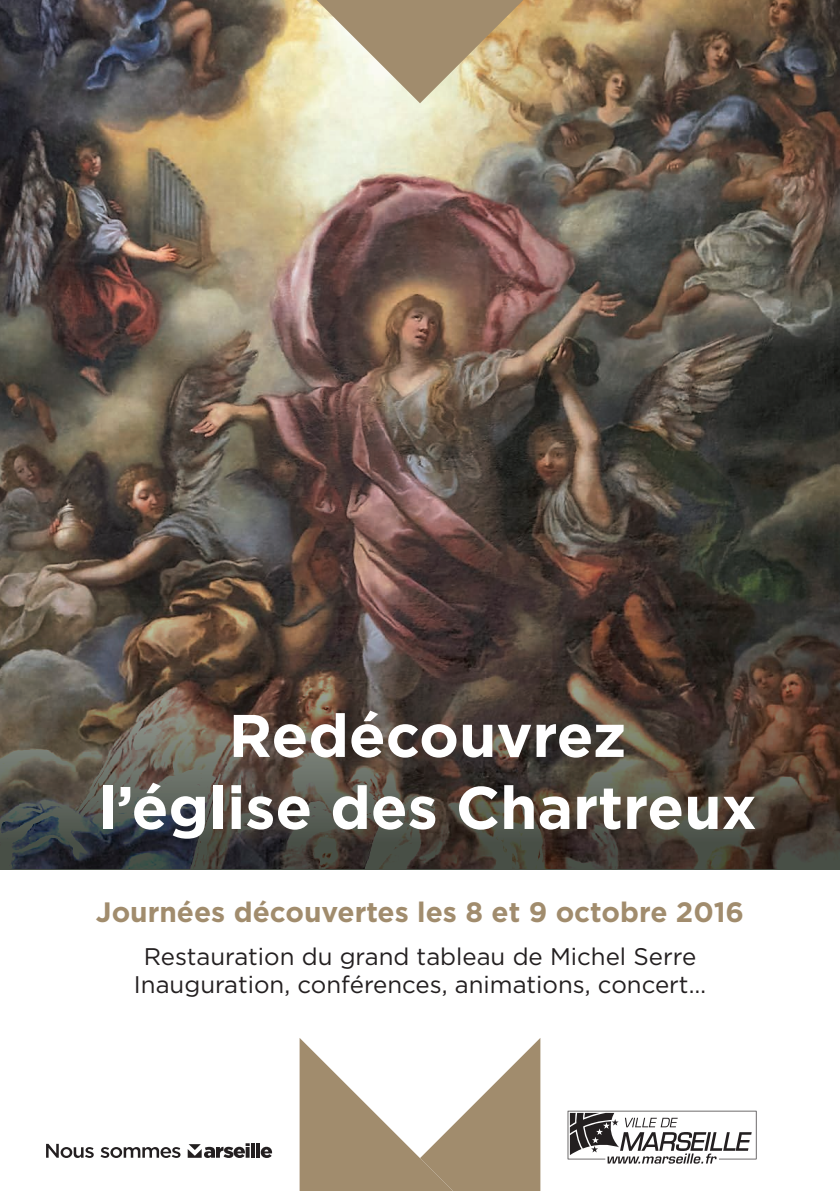
<style>
.page{position:relative;width:840px;height:1191px;background:#fff}
.page>*{position:absolute;margin:0;border:0;box-sizing:border-box;transform-origin:0 0}
.t1{font:700 60px/72px "Gotham";color:#fff;text-align:center}
.t2{font:700 28px "Gotham";color:#a18c6d}
.t3{font:24px/28.8px "Gotham";color:#231f20;text-align:center}
</style>
<div class="page">
<img style="left:0;top:0;width:839px;height:497px">
<svg style="left:316px;top:0;width:207px;height:103px;background:#c2b392"></svg>
<svg style="left:299px;top:1038px;width:241px;height:153px"></svg>
<img style="left:0;top:497px;width:839px;height:372px">
<svg style="left:567px;top:1110px;width:189px;height:53px"></svg>
<svg style="left:46px;top:1143px;width:48px;height:15px"></svg>
<svg style="left:100px;top:1147px;width:80px;height:11px"></svg>
<hr style="left:251px;top:1143px;width:4px;height:14px;background:#231f20">
<hr style="left:256px;top:1143px;width:4px;height:14px;background:#231f20">
<svg style="left:260px;top:1146px;width:12px;height:12px"></svg>
<svg style="left:187px;top:1143px;width:62px;height:15px"></svg>
<h1 class="t1" style="left:98px;top:699px;width:659px">Redécouvrez<br>l’église des Chartreux</h1>
<p class="t2" style="left:96px;top:893px;width:649px">Journées découvertes les 8 et 9 octobre 2016</p>
<p class="t3" style="left:134px;top:941px;width:573px">Restauration du grand tableau de Michel Serre<br>Inauguration, conférences, animations, concert…</p>
</div>
